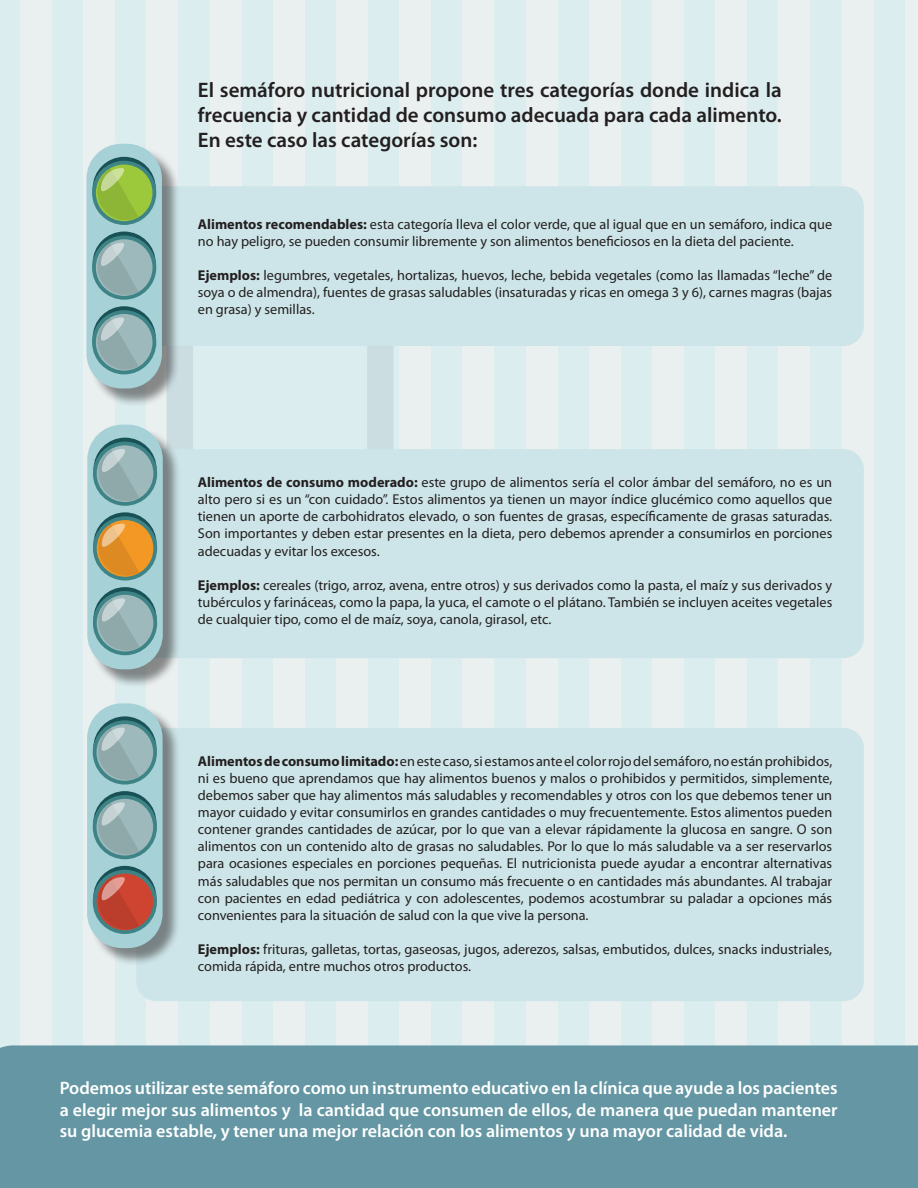
<style>
.page{position:relative;width:918px;height:1188px;background:#fff}
.page>*{position:absolute;margin:0;border:0;box-sizing:border-box;transform-origin:0 0}
.t1{font:600 21px/25.2px "Myriad Pro";color:#231f20;text-align:justify}
.t2{font:600 18px/21.6px "Myriad Pro";color:#fff;text-align:justify}
.t3{font:14.25px/17.1px "Myriad Pro";color:#231f20;text-align:justify}
.s1{font-weight:700}
</style>
<div class="page">
<div style="left:0;top:0;width:20px;height:1188px;background:#dbedef"></div>
<div style="left:20px;top:0;width:898px;height:1188px;background:#dbedef"></div>
<div style="left:20px;top:0;width:32px;height:1188px;background:#eaefef"></div>
<div style="left:84px;top:0;width:31px;height:1188px;background:#eaefef"></div>
<div style="left:147px;top:0;width:31px;height:1188px;background:#eaefef"></div>
<div style="left:210px;top:0;width:31px;height:1188px;background:#eaefef"></div>
<div style="left:273px;top:0;width:32px;height:1188px;background:#eaefef"></div>
<div style="left:336px;top:0;width:32px;height:1188px;background:#eaefef"></div>
<div style="left:400px;top:0;width:31px;height:1188px;background:#eaefef"></div>
<div style="left:463px;top:0;width:31px;height:1188px;background:#eaefef"></div>
<div style="left:526px;top:0;width:31px;height:1188px;background:#eaefef"></div>
<div style="left:589px;top:0;width:32px;height:1188px;background:#eaefef"></div>
<div style="left:652px;top:0;width:32px;height:1188px;background:#eaefef"></div>
<div style="left:716px;top:0;width:31px;height:1188px;background:#eaefef"></div>
<div style="left:779px;top:0;width:31px;height:1188px;background:#eaefef"></div>
<div style="left:842px;top:0;width:31px;height:1188px;background:#eaefef"></div>
<div style="left:905px;top:0;width:13px;height:1188px;background:#eaefef"></div>
<div style="left:210px;top:346px;width:157px;height:103px;background:#dbedef"></div>
<svg style="left:167px;top:346px;width:26px;height:103px"></svg>
<div style="left:367px;top:346px;width:26px;height:103px;background:#cbdde1"></div>
<div style="left:136px;top:186px;width:728px;height:160px;background:#cde5e8;border-radius:20px"></div>
<div style="left:89px;top:147px;width:92px;height:260px;background:#231f20;opacity:.5"></div>
<div style="left:86px;top:144px;width:76px;height:244px;background:#a6d2d7;border-radius:35px"></div>
<svg style="left:93px;top:157px;width:63px;height:63px"></svg>
<div style="left:92px;top:161px;width:64px;height:64px;background:#3e8487;border-radius:50%"></div>
<div style="left:96px;top:165px;width:57px;height:56px;background:#9cc83b;border-radius:50%"></div>
<svg style="left:97px;top:168px;width:42px;height:52px"></svg>
<svg style="left:93px;top:232px;width:63px;height:63px"></svg>
<div style="left:92px;top:235px;width:64px;height:65px;background:#3e8487;border-radius:50%"></div>
<div style="left:96px;top:239px;width:57px;height:57px;background:#9eb9bb;border-radius:50%"></div>
<svg style="left:97px;top:243px;width:42px;height:52px"></svg>
<svg style="left:93px;top:306px;width:63px;height:63px"></svg>
<div style="left:92px;top:310px;width:64px;height:64px;background:#3e8487;border-radius:50%"></div>
<div style="left:96px;top:314px;width:57px;height:57px;background:#9eb9bb;border-radius:50%"></div>
<svg style="left:97px;top:317px;width:42px;height:53px"></svg>
<div style="left:136px;top:449px;width:728px;height:209px;background:#cde5e8;border-radius:20px"></div>
<div style="left:90px;top:427px;width:92px;height:261px;background:#231f20;opacity:.5"></div>
<div style="left:87px;top:425px;width:76px;height:244px;background:#a6d2d7;border-radius:35px"></div>
<svg style="left:94px;top:438px;width:63px;height:63px"></svg>
<svg style="left:93px;top:442px;width:64px;height:64px"></svg>
<div style="left:97px;top:445px;width:56px;height:57px;background:#9eb9bb;border-radius:50%"></div>
<svg style="left:98px;top:449px;width:41px;height:52px"></svg>
<svg style="left:94px;top:512px;width:63px;height:63px"></svg>
<svg style="left:93px;top:516px;width:64px;height:65px"></svg>
<div style="left:97px;top:520px;width:56px;height:57px;background:#f39824;border-radius:50%"></div>
<svg style="left:98px;top:524px;width:41px;height:52px"></svg>
<svg style="left:94px;top:587px;width:63px;height:63px"></svg>
<svg style="left:93px;top:591px;width:64px;height:64px"></svg>
<div style="left:97px;top:595px;width:56px;height:56px;background:#9eb9bb;border-radius:50%"></div>
<svg style="left:98px;top:598px;width:41px;height:52px"></svg>
<div style="left:136px;top:728px;width:728px;height:273px;background:#cde5e8;border-radius:20px"></div>
<div style="left:89px;top:706px;width:92px;height:260px;background:#231f20;opacity:.5"></div>
<div style="left:87px;top:703px;width:76px;height:245px;background:#a6d2d7;border-radius:35px"></div>
<svg style="left:93px;top:716px;width:63px;height:63px"></svg>
<svg style="left:93px;top:720px;width:64px;height:65px"></svg>
<div style="left:97px;top:724px;width:56px;height:57px;background:#9eb9bb;border-radius:50%"></div>
<svg style="left:98px;top:728px;width:41px;height:52px"></svg>
<svg style="left:93px;top:791px;width:63px;height:63px"></svg>
<svg style="left:93px;top:795px;width:64px;height:64px"></svg>
<div style="left:97px;top:799px;width:56px;height:56px;background:#9eb9bb;border-radius:50%"></div>
<svg style="left:98px;top:802px;width:41px;height:52px"></svg>
<svg style="left:93px;top:866px;width:63px;height:63px"></svg>
<svg style="left:93px;top:870px;width:64px;height:64px"></svg>
<div style="left:97px;top:874px;width:56px;height:56px;background:#cf4430;border-radius:50%"></div>
<svg style="left:98px;top:877px;width:41px;height:52px"></svg>
<div style="left:0;top:1045px;width:918px;height:143px;background:#6497a3"></div>
<p class="t1" style="left:198px;top:77px;width:585px">El semáforo nutricional propone tres categorías donde indica la frecuencia y cantidad de consumo adecuada para cada alimento.<br>En este caso las categorías son:</p>
<p class="t3" style="left:198px;top:215px;width:636px"><span class="s1">Alimentos recomendables:</span> esta categoría lleva el color verde, que al igual que en un semáforo, indica que no hay peligro, se pueden consumir libremente y son alimentos beneficiosos en la dieta del paciente.</p>
<p class="t3" style="left:198px;top:266px;width:636px"><span class="s1">Ejemplos:</span> legumbres, vegetales, hortalizas, huevos, leche, bebida vegetales (como las llamadas “leche” de soya o de almendra), fuentes de grasas saludables (insaturadas y ricas en omega 3 y 6), carnes magras (bajas en grasa) y semillas.</p>
<p class="t3" style="left:198px;top:474px;width:636px"><span class="s1">Alimentos de consumo moderado:</span> este grupo de alimentos sería el color ámbar del semáforo, no es un alto pero si es un “con cuidado”. Estos alimentos ya tienen un mayor índice glucémico como aquellos que tienen un aporte de carbohidratos elevado, o son fuentes de grasas, específicamente de grasas saturadas.<br>Son importantes y deben estar presentes en la dieta, pero debemos aprender a consumirlos en porciones adecuadas y evitar los excesos.</p>
<p class="t3" style="left:198px;top:576px;width:636px"><span class="s1">Ejemplos:</span> cereales (trigo, arroz, avena, entre otros) y sus derivados como la pasta, el maíz y sus derivados y tubérculos y farináceas, como la papa, la yuca, el camote o el plátano. También se incluyen aceites vegetales de cualquier tipo, como el de maíz, soya, canola, girasol, etc.</p>
<p class="t3" style="left:198px;top:752px;width:636px"><span class="s1">Alimentos de consumo limitado:</span> en este caso, si estamos ante el color rojo del semáforo, no están prohibidos, ni es bueno que aprendamos que hay alimentos buenos y malos o prohibidos y permitidos, simplemente, debemos saber que hay alimentos más saludables y recomendables y otros con los que debemos tener un mayor cuidado y evitar consumirlos en grandes cantidades o muy frecuentemente. Estos alimentos pueden contener grandes cantidades de azúcar, por lo que van a elevar rápidamente la glucosa en sangre. O son alimentos con un contenido alto de grasas no saludables. Por lo que lo más saludable va a ser reservarlos para ocasiones especiales en porciones pequeñas. El nutricionista puede ayudar a encontrar alternativas más saludables que nos permitan un consumo más frecuente o en cantidades más abundantes. Al trabajar con pacientes en edad pediátrica y con adolescentes, podemos acostumbrar su paladar a opciones más convenientes para la situación de salud con la que vive la persona.</p>
<p class="t3" style="left:198px;top:940px;width:636px"><span class="s1">Ejemplos:</span> frituras, galletas, tortas, gaseosas, jugos, aderezos, salsas, embutidos, dulces, snacks industriales, comida rápida, entre muchos otros productos.</p>
<p class="t2" style="left:60px;top:1077px;width:780px">Podemos utilizar este semáforo como un instrumento educativo en la clínica que ayude a los pacientes a elegir mejor sus alimentos y la cantidad que consumen de ellos, de manera que puedan mantener su glucemia estable, y tener una mejor relación con los alimentos y una mayor calidad de vida.</p>
</div>
